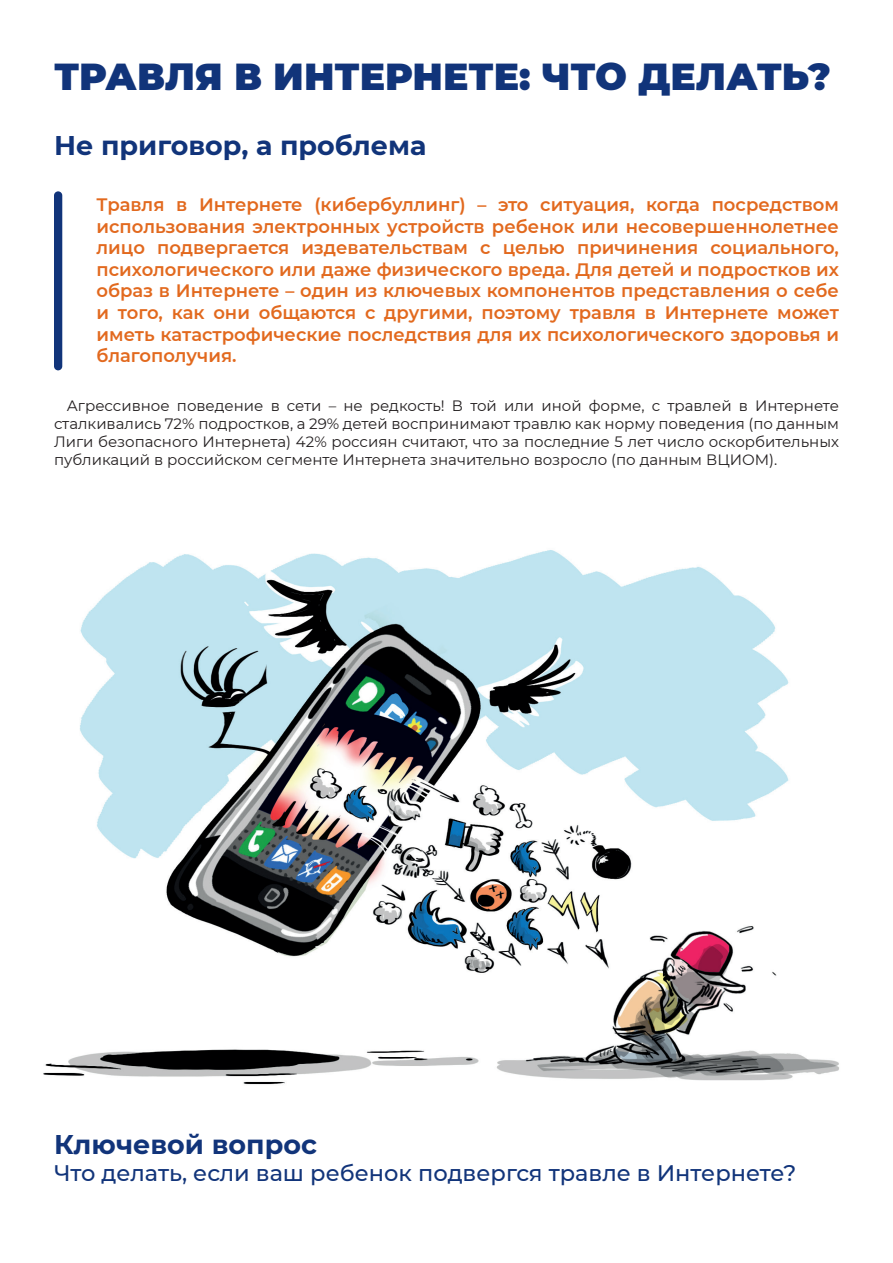
<style>
.page{position:relative;width:893px;height:1263px;background:#fff}
.page>*{position:absolute;margin:0;border:0;box-sizing:border-box;transform-origin:0 0}
.t1{font:900 37.5px "Montserrat";color:#11347a}
.t2{font:700 27px "Montserrat";color:#11347a}
.t3{font:500 22.5px "Montserrat";color:#11347a}
.t4{font:600 18px/21.6px "Montserrat";color:#e2691e;text-align:justify}
.t5{font:15px/18px "Montserrat";color:#231f20;text-align:justify}
</style>
<div class="page">
<div style="left:54px;top:191px;width:8px;height:179px;background:#11347a;border-radius:4px"></div>
<img style="left:43px;top:550px;width:796px;height:535px">
<h1 class="t1" style="left:54px;top:49px;width:778px">ТРАВЛЯ В ИНТЕРНЕТЕ: ЧТО ДЕЛАТЬ?</h1>
<h2 class="t2" style="left:54px;top:126px;width:374px">Не приговор, а проблема</h2>
<p class="t4" style="left:97px;top:193px;width:744px">Травля в Интернете (кибербуллинг) – это ситуация, когда посредством использования электронных устройств ребенок или несовершеннолетнее лицо подвергается издевательствам с целью причинения социального, психологического или даже физического вреда. Для детей и подростков их образ в Интернете – один из ключевых компонентов представления о себе и того, как они общаются с другими, поэтому травля в Интернете может иметь катастрофические последствия для их психологического здоровья и благополучия.</p>
<p class="t5" style="left:54px;top:396px;width:786px;text-indent:13px">Агрессивное поведение в сети – не редкость! В той или иной форме, с травлей в Интернете сталкивались 72% подростков, а 29% детей воспринимают травлю как норму поведения (по данным Лиги безопасного Интернета) 42% россиян считают, что за последние 5 лет число оскорбительных публикаций в российском сегменте Интернета значительно возросло (по данным ВЦИОМ).</p>
<h2 class="t2" style="left:54px;top:1125px;width:265px">Ключевой вопрос</h2>
<p class="t3" style="left:54px;top:1157px;width:744px">Что делать, если ваш ребенок подвергся травле в Интернете?</p>
</div>
